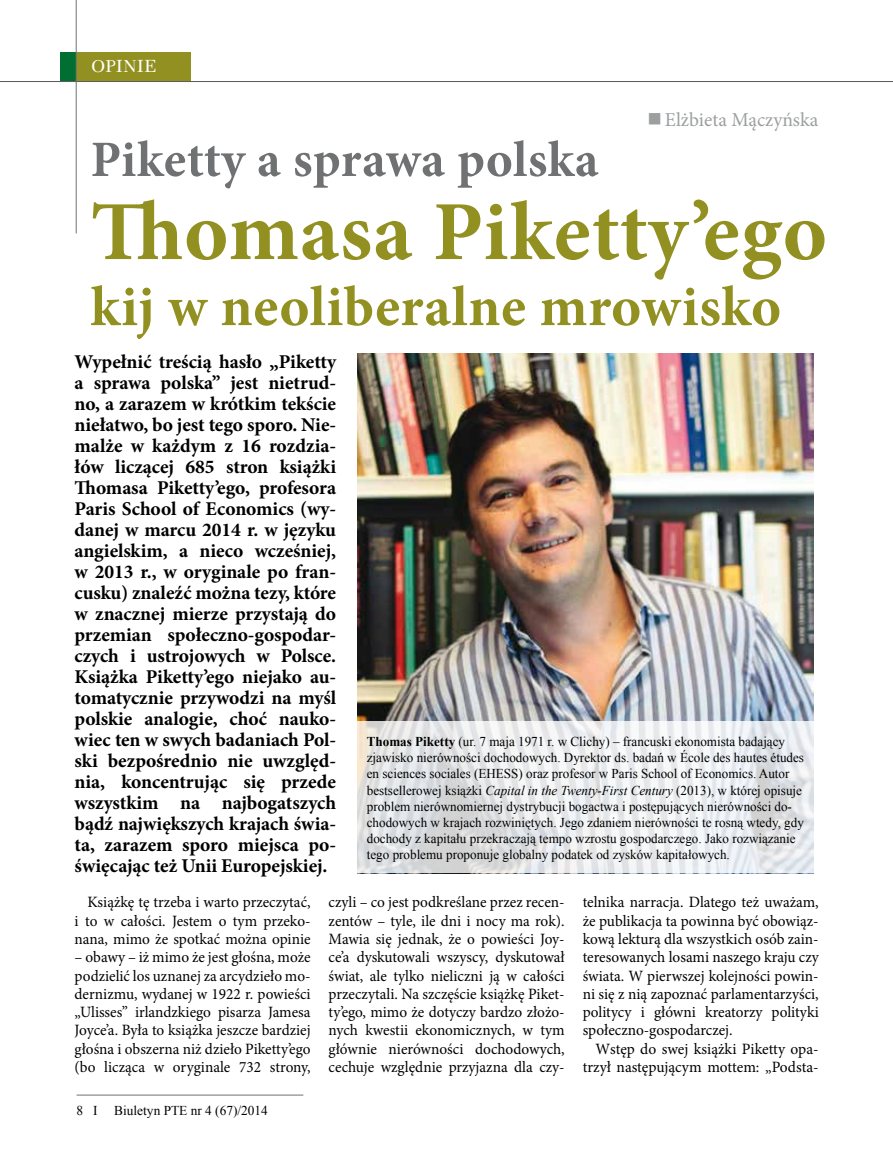
<style>
.page{position:relative;width:893px;height:1149px;background:#fff}
.page>*{position:absolute;margin:0;border:0;box-sizing:border-box;transform-origin:0 0}
.t1{font:700 84px "Minion Pro";letter-spacing:.01em;color:#929020}
.t2{font:700 57px "Minion Pro";letter-spacing:.015em;color:#929020}
.t3{font:700 51px "Minion Pro";color:#707172}
.t4{font:19.65px "Minion Pro";color:#9c9e9f}
.t5{font:700 19.5px/21px "Minion Pro";letter-spacing:-.005em;color:#000;text-align:justify}
.t6{font:18px "Transit 511 EU";color:#fff}
.t7{font:15.75px/18.3px "Minion Pro";color:#000;text-align:justify}
.t8{font:13.5px/16.2px "Times New Roman";color:#000}
.s1{font-weight:700}
.s2{font-style:italic}
</style>
<div class="page">
<hr style="left:77px;top:1094px;width:226px;height:1px;background:#707172">
<img style="left:358px;top:354px;width:456px;height:367px">
<hr style="left:0;top:81px;width:893px;height:1px;background:#000">
<svg style="left:358px;top:721px;width:456px;height:151px"></svg>
<div style="left:61px;top:52px;width:16px;height:29px;background:#006f31"></div>
<div style="left:76px;top:52px;width:115px;height:29px;background:#929020"></div>
<hr style="left:76px;top:0;width:1px;height:233px;background:#707172">
<p class="t6" style="left:92px;top:55px;width:67px">OPINIE</p>
<p class="t4" style="left:647px;top:107px;width:172px">■Elżbieta Mączyńska</p>
<h3 class="t3" style="left:91px;top:124px;width:510px">Piketty a sprawa polska</h3>
<h1 class="t1" style="left:91px;top:173px;width:738px">Thomasa piketty’ego</h1>
<h2 class="t2" style="left:91px;top:266px;width:692px">kij w neoliberalne mrowisko</h2>
<p class="t5" style="left:75px;top:351px;width:263px">Wypełnić treścią hasło „Piketty a sprawa polska” jest nietrud&shy;no, a zarazem w krótkim tekście niełatwo, bo jest tego sporo. Nie&shy;malże w każdym z 16 rozdzia&shy;łów liczącej 685 stron książki Thomasa Piketty’ego, profesora Paris School of Economics (wy&shy;danej w marcu 2014 r. w języku angielskim, a nieco wcześniej, w 2013 r., w oryginale po fran&shy;cusku) znaleźć można tezy, które w znacznej mierze przystają do przemian społeczno-gospodar&shy;czych i ustrojowych w Polsce.<br>Książka Piketty’ego niejako au&shy;tomatycznie przywodzi na myśl polskie analogie, choć nauko&shy;wiec ten w swych badaniach Pol&shy;ski bezpośrednio nie uwzględ&shy;nia, koncentrując się przede wszystkim na najbogatszych bądź największych krajach świa&shy;ta, zarazem sporo miejsca po&shy;święcając też Unii Europejskiej.</p>
<p class="t8" style="left:367px;top:733px;width:439px"><span class="s1">Thomas Piketty</span> (ur. 7 maja 1971 r. w Clichy) – francuski ekonomista badający zjawisko nierówności dochodowych. Dyrektor ds. badań w École des hautes études en sciences sociales (EHESS) oraz profesor w Paris School of Economics. Autor bestsellerowej książki <span class="s2">Capital in the Twenty-First Century</span> (2013), w której opisuje problem nierównomiernej dystrybucji bogactwa i postępujących nierówności do&shy;chodowych w krajach rozwiniętych. Jego zdaniem nierówności te rosną wtedy, gdy dochody z kapitału przekraczają tempo wzrostu gospodarczego. Jako rozwiązanie tego problemu proponuje globalny podatek od zysków kapitałowych.</p>
<p class="t7" style="left:75px;top:892px;width:238px;text-indent:13px">Książkę tę trzeba i warto przeczytać, i to w całości. Jestem o tym przeko&shy;nana, mimo że spotkać można opinie</p>
<p class="t7" style="left:75px;top:947px;width:238px">– obawy – iż mimo że jest głośna, może podzielić los uznanej za arcydzieło mo&shy;dernizmu, wydanej w 1922 r. powieści „Ulisses” irlandzkiego pisarza Jamesa Joyce’a. Była to książka jeszcze bardziej głośna i obszerna niż dzieło Piketty’ego (bo licząca w oryginale 732 strony,</p>
<p class="t8" style="left:76px;top:1101px;width:193px">8 I Biuletyn PTE nr 4 (67)/2014</p>
<p class="t7" style="left:329px;top:892px;width:238px">czyli – co jest podkreślane przez recen&shy;zentów – tyle, ile dni i nocy ma rok).<br>Mawia się jednak, że o powieści Joy&shy;ce’a dyskutowali wszyscy, dyskutował świat, ale tylko nieliczni ją w całości przeczytali. Na szczęście książkę Piket&shy;ty’ego, mimo że dotyczy bardzo złożo&shy;nych kwestii ekonomicznych, w tym głównie nierówności dochodowych, cechuje względnie przyjazna dla czy-</p>
<p class="t7" style="left:583px;top:892px;width:238px">telnika narracja. Dlatego też uważam, że publikacja ta powinna być obowiąz&shy;kową lekturą dla wszystkich osób zain&shy;teresowanych losami naszego kraju czy świata. W pierwszej kolejności powin&shy;ni się z nią zapoznać parlamentarzyści, politycy i główni kreatorzy polityki społeczno-gospodarczej.</p>
<p class="t7" style="left:583px;top:1039px;width:238px;text-align:right">Wstęp do swej książki Piketty opa&shy;trzył następującym mottem: „Podsta-</p>
</div>
